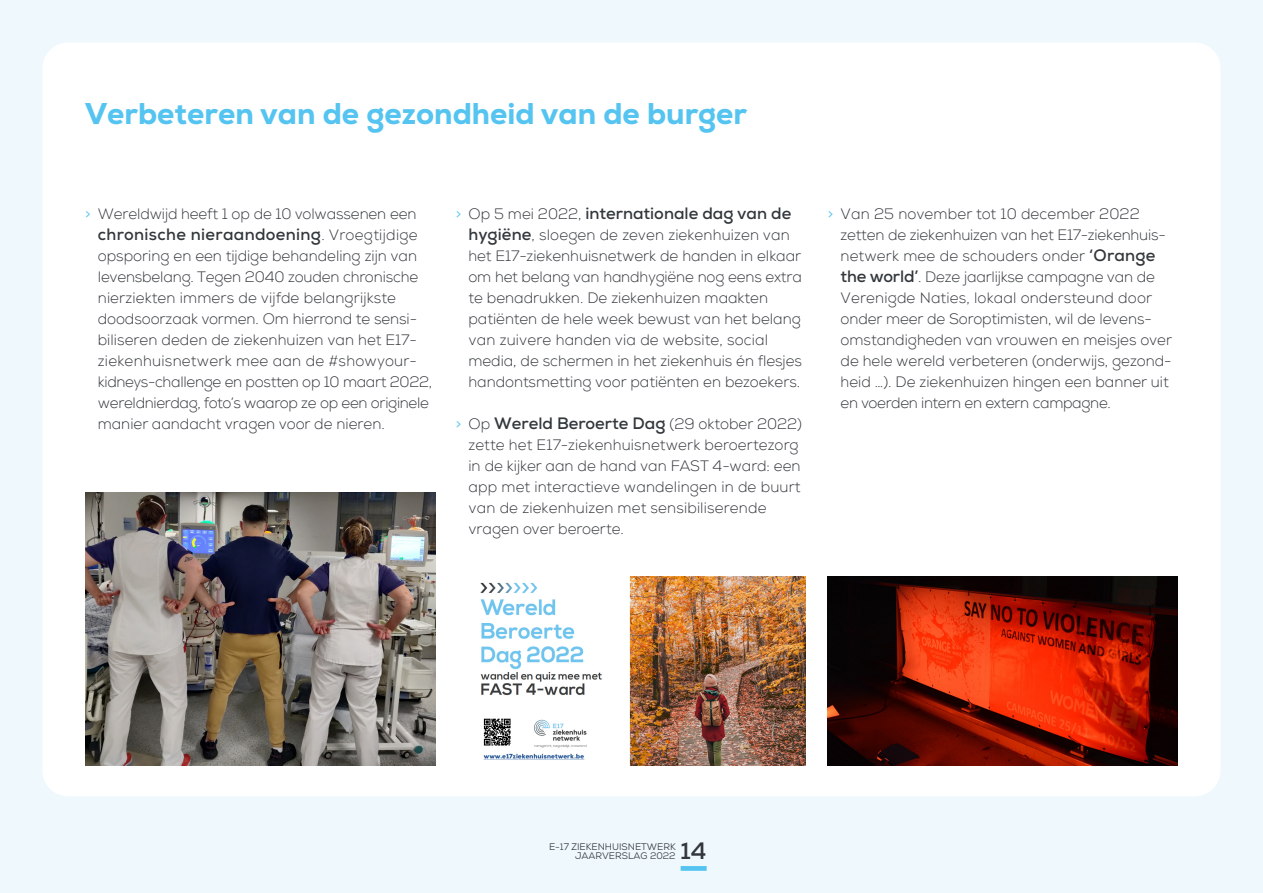
<style>
.page{position:relative;width:1263px;height:893px;background:#eff8fd}
.page>*{position:absolute;margin:0;border:0;box-sizing:border-box;transform-origin:0 0}
.titel{font:800 30px "Nexa W01";color:#55c4f0}
.t1{font:700 23.7px "Nexa W01";color:#32373b}
.t2{font:700 16.5px "Nexa W01";letter-spacing:.02em;color:#32373b}
.t3{font:700 16.5px "Nexa W01";color:#32373b}
.t4{font:300 15px/21px "Nexa W01";color:#32373b}
.t5{font:15px "Nexa W01";color:#55c4f0}
.t6{font:9.45px "Nexa W01";color:#32373b}
.s1{font-weight:400;font-size:15px;color:#55c4f0}
.s2{font-weight:300;font-size:15px}
.s3{font-weight:700;font-size:16.5px}
</style>
<div class="page">
<div style="left:43px;top:43px;width:1177px;height:753px;background:#fff;border-radius:26px"></div>
<img style="left:828px;top:577px;width:350px;height:188px">
<img style="left:480px;top:577px;width:326px;height:188px">
<img style="left:85px;top:492px;width:350px;height:273px">
<div style="left:681px;top:866px;width:26px;height:5px;background:#55c4f0"></div>
<p class="titel" style="left:85px;top:96px;width:664px">Verbeteren van de gezondheid van de burger</p>
<p class="t3" style="left:456px;top:204px;width:337px"><span class="s1">&gt;</span> <span class="s2">Op 5 mei 2022,</span> internationale dag van de</p>
<p class="t4" style="left:468px;top:225px;width:335px"><span class="s3">hygiëne</span>, sloegen de zeven ziekenhuizen van het E17-ziekenhuisnetwerk de handen in elkaar om het belang van handhygiëne nog eens extra te benadrukken. De ziekenhuizen maakten patiënten de hele week bewust van het belang van zuivere handen via de website, social media, de schermen in het ziekenhuis én flesjes handontsmetting voor patiënten en bezoekers.</p>
<p class="t4" style="left:468px;top:414px;width:335px">Op <span class="s3">Wereld Beroerte Dag</span> (29 oktober 2022) zette het E17-ziekenhuisnetwerk beroertezorg in de kijker aan de hand van FAST 4-ward: een app met interactieve wandelingen in de buurt van de ziekenhuizen met sensibiliserende vragen over beroerte.</p>
<p class="t4" style="left:98px;top:204px;width:320px">Wereldwijd heeft 1 op de 10 volwassenen een</p>
<p class="t2" style="left:98px;top:225px;width:321px">chronische nieraandoening<span class="s2">. Vroegtijdige</span></p>
<p class="t4" style="left:98px;top:246px;width:336px">opsporing en een tijdige behandeling zijn van levensbelang. Tegen 2040 zouden chronische nierziekten immers de vijfde belangrijkste doodsoorzaak vormen. Om hierrond te sensi&shy;biliseren deden de ziekenhuizen van het E17- ziekenhuisnetwerk mee aan de #showyour&shy;kidneys-challenge en postten op 10 maart 2022, wereldnierdag, foto’s waarop ze op een originele manier aandacht vragen voor de nieren.</p>
<p class="t5" style="left:85px;top:205px;width:7px">&gt;</p>
<p class="t5" style="left:828px;top:205px;width:7px">&gt;</p>
<p class="t5" style="left:456px;top:415px;width:7px">&gt;</p>
<p class="t4" style="left:840px;top:204px;width:327px">Van 25 november tot 10 december 2022 zetten de ziekenhuizen van het E17-ziekenhuis-</p>
<p class="t4" style="left:840px;top:246px;width:333px">netwerk mee de schouders onder <span class="s3">‘Orange the world’</span>. Deze jaarlijkse campagne van de Verenigde Naties, lokaal ondersteund door onder meer de Soroptimisten, wil de levens&shy;omstandigheden van vrouwen en meisjes over de hele wereld verbeteren (onderwijs, gezond&shy;heid …). De ziekenhuizen hingen een banner uit en voerden intern en extern campagne.</p>
<p class="t1" style="left:681px;top:837px;width:27px">14</p>
<p class="t6" style="left:549px;top:841px;width:128px">E-17 ZIEKENHUISNETWERK</p>
<p class="t6" style="left:575px;top:851px;width:102px">JAARVERSLAG 2022</p>
</div>
